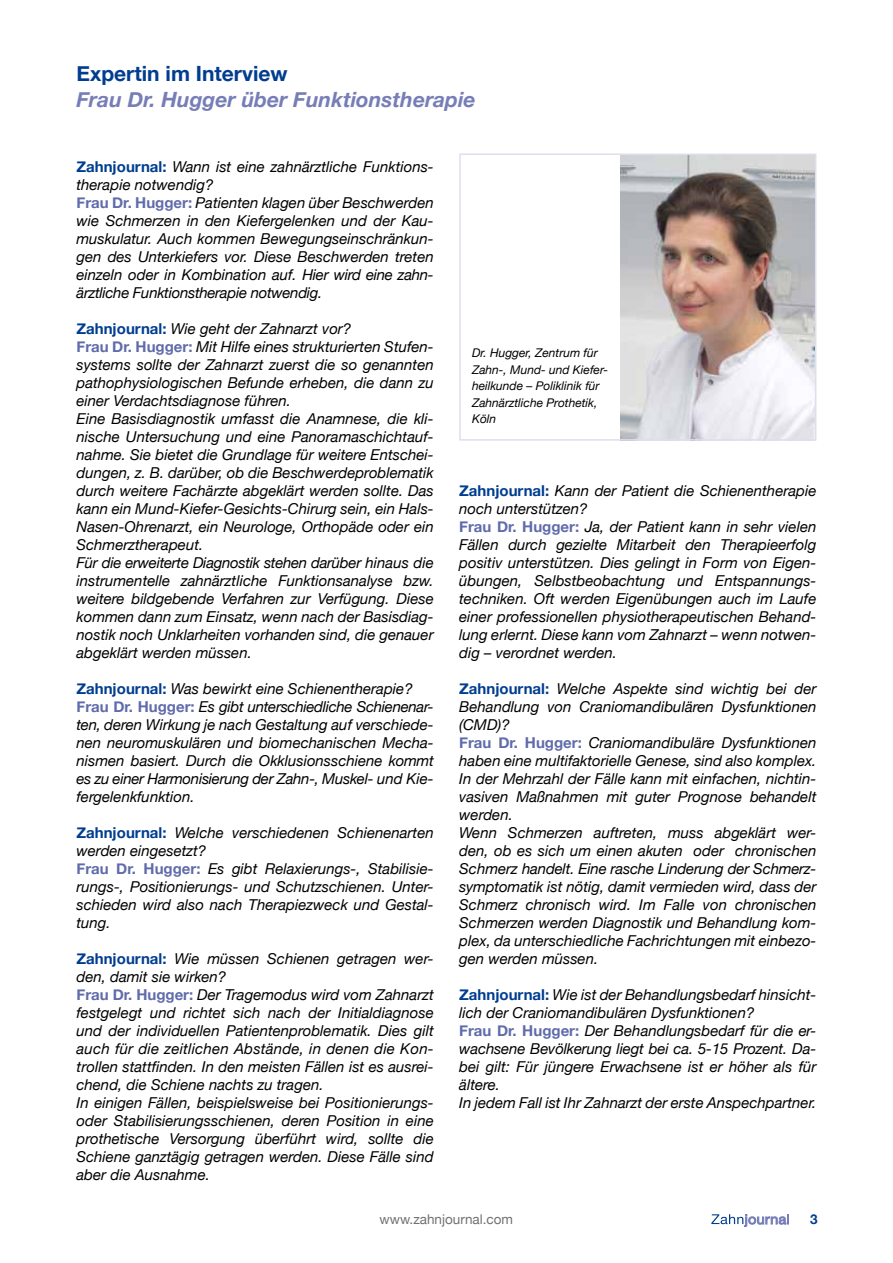
<style>
.page{position:relative;width:893px;height:1263px;background:#fff}
.page>*{position:absolute;margin:0;border:0;box-sizing:border-box;transform-origin:0 0}
.t1{font:italic 700 21px "Helvetica Neue";color:#777eb7}
.t2{font:700 21px "Helvetica Neue";color:#003d90}
.t3{font:italic 15px/18px "Helvetica Neue";color:#000}
.t4{font:13.5px "Helvetica Neue";color:#707172}
.t5{font:700 13.5px "Helvetica Neue";color:#003d90}
.t6{font:italic 12px/16.5px "Helvetica Neue";color:#000}
.s1{font-weight:700;font-style:normal;color:#003d90}
.s2{font-weight:700;font-style:normal;color:#606bab}
</style>
<div class="page">
<svg style="left:711px;top:1214px;width:78px;height:13px"></svg>
<img style="left:621px;top:156px;width:192px;height:282px">
<div style="left:459px;top:153px;width:357px;height:288px;border:2px solid #dedeee"></div>
<h1 class="t2" style="left:77px;top:61px;width:213px">Expertin im Interview</h1>
<h1 class="t1" style="left:77px;top:86px;width:401px">Frau Dr. Hugger über Funktionstherapie</h1>
<p class="t3" style="left:77px;top:157px;width:359px"><span class="s1">Zahnjournal:</span> Wann ist eine zahnärztliche Funktions&shy;therapie notwendig?<br><span class="s2">Frau Dr. Hugger:</span> Patienten klagen über Beschwerden wie Schmerzen in den Kiefergelenken und der Kau&shy;muskulatur. Auch kommen Bewegungseinschränkun&shy;gen des Unterkiefers vor. Diese Beschwerden treten einzeln oder in Kombination auf. Hier wird eine zahn&shy;ärztliche Funktionstherapie notwendig.</p>
<p class="t3" style="left:77px;top:319px;width:359px"><span class="s1">Zahnjournal:</span> Wie geht der Zahnarzt vor?<br><span class="s2">Frau Dr. Hugger:</span> Mit Hilfe eines strukturierten Stufen&shy;systems sollte der Zahnarzt zuerst die so genannten pathophysiologischen Befunde erheben, die dann zu einer Verdachtsdiagnose führen.<br>Eine Basisdiagnostik umfasst die Anamnese, die kli&shy;nische Untersuchung und eine Panoramaschichtauf&shy;nahme. Sie bietet die Grundlage für weitere Entschei&shy;dungen, z. B. darüber, ob die Beschwerdeproblematik durch weitere Fachärzte abgeklärt werden sollte. Das kann ein Mund-Kiefer-Gesichts-Chirurg sein, ein Hals-Nasen-Ohrenarzt, ein Neurologe, Orthopäde oder ein Schmerztherapeut.<br>Für die erweiterte Diagnostik stehen darüber hinaus die instrumentelle zahnärztliche Funktionsanalyse bzw. weitere bildgebende Verfahren zur Verfügung. Diese kommen dann zum Einsatz, wenn nach der Basisdiag&shy;nostik noch Unklarheiten vorhanden sind, die genauer abgeklärt werden müssen.</p>
<p class="t3" style="left:77px;top:679px;width:359px"><span class="s1">Zahnjournal:</span> Was bewirkt eine Schienentherapie?<br><span class="s2">Frau Dr. Hugger:</span> Es gibt unterschiedliche Schienenar&shy;ten, deren Wirkung je nach Gestaltung auf verschiede&shy;nen neuromuskulären und biomechanischen Mecha&shy;nismen basiert. Durch die Okklusionsschiene kommt es zu einer Harmonisierung der Zahn-, Muskel- und Kie&shy;fergelenkfunktion.</p>
<p class="t3" style="left:77px;top:823px;width:359px"><span class="s1">Zahnjournal:</span> Welche verschiedenen Schienenarten werden eingesetzt?<br><span class="s2">Frau Dr. Hugger:</span> Es gibt Relaxierungs-, Stabilisie&shy;rungs-, Positionierungs- und Schutzschienen. Unter&shy;schieden wird also nach Therapiezweck und Gestal&shy;tung.</p>
<p class="t3" style="left:77px;top:949px;width:359px"><span class="s1">Zahnjournal:</span> Wie müssen Schienen getragen wer&shy;den, damit sie wirken?<br><span class="s2">Frau Dr. Hugger:</span> Der Tragemodus wird vom Zahnarzt festgelegt und richtet sich nach der Initialdiagnose und der individuellen Patientenproblematik. Dies gilt auch für die zeitlichen Abstände, in denen die Kon&shy;trollen stattfinden. In den meisten Fällen ist es ausrei&shy;chend, die Schiene nachts zu tragen.<br>In einigen Fällen, beispielsweise bei Positionierungs&shy;oder Stabilisierungsschienen, deren Position in eine prothetische Versorgung überführt wird, sollte die Schiene ganztägig getragen werden. Diese Fälle sind aber die Ausnahme.</p>
<p class="t6" style="left:472px;top:345px;width:138px">Dr. Hugger, Zentrum für<br>Zahn-, Mund- und Kiefer&shy;heilkunde – Poliklinik für<br>Zahnärztliche Prothetik,<br>Köln</p>
<p class="t3" style="left:459px;top:481px;width:359px"><span class="s1">Zahnjournal:</span> Kann der Patient die Schienentherapie noch unterstützen?<br><span class="s2">Frau Dr. Hugger:</span> Ja, der Patient kann in sehr vielen Fällen durch gezielte Mitarbeit den Therapieerfolg positiv unterstützen. Dies gelingt in Form von Eigen&shy;übungen, Selbstbeobachtung und Entspannungs&shy;techniken. Oft werden Eigenübungen auch im Laufe einer professionellen physiotherapeutischen Behand&shy;lung erlernt. Diese kann vom Zahnarzt – wenn notwen&shy;dig – verordnet werden.</p>
<p class="t3" style="left:459px;top:679px;width:359px"><span class="s1">Zahnjournal:</span> Welche Aspekte sind wichtig bei der Behandlung von Craniomandibulären Dysfunktionen (CMD)?<br><span class="s2">Frau Dr. Hugger:</span> Craniomandibuläre Dysfunktionen haben eine multifaktorielle Genese, sind also komplex.<br>In der Mehrzahl der Fälle kann mit einfachen, nichtin&shy;vasiven Maßnahmen mit guter Prognose behandelt werden.<br>Wenn Schmerzen auftreten, muss abgeklärt wer&shy;den, ob es sich um einen akuten oder chronischen Schmerz handelt. Eine rasche Linderung der Schmerz&shy;symptomatik ist nötig, damit vermieden wird, dass der Schmerz chronisch wird. Im Falle von chronischen Schmerzen werden Diagnostik und Behandlung kom&shy;plex, da unterschiedliche Fachrichtungen mit einbezo&shy;gen werden müssen.</p>
<p class="t3" style="left:459px;top:985px;width:359px"><span class="s1">Zahnjournal:</span> Wie ist der Behandlungsbedarf hinsicht&shy;lich der Craniomandibulären Dysfunktionen?<br><span class="s2">Frau Dr. Hugger:</span> Der Behandlungsbedarf für die er&shy;wachsene Bevölkerung liegt bei ca. 5-15 Prozent. Da&shy;bei gilt: Für jüngere Erwachsene ist er höher als für ältere.<br>In jedem Fall ist Ihr Zahnarzt der erste Anspechpartner.</p>
<p class="t4" style="left:380px;top:1211px;width:135px">www.zahnjournal.com</p>
<p class="t5" style="left:810px;top:1211px;width:9px">3</p>
</div>
